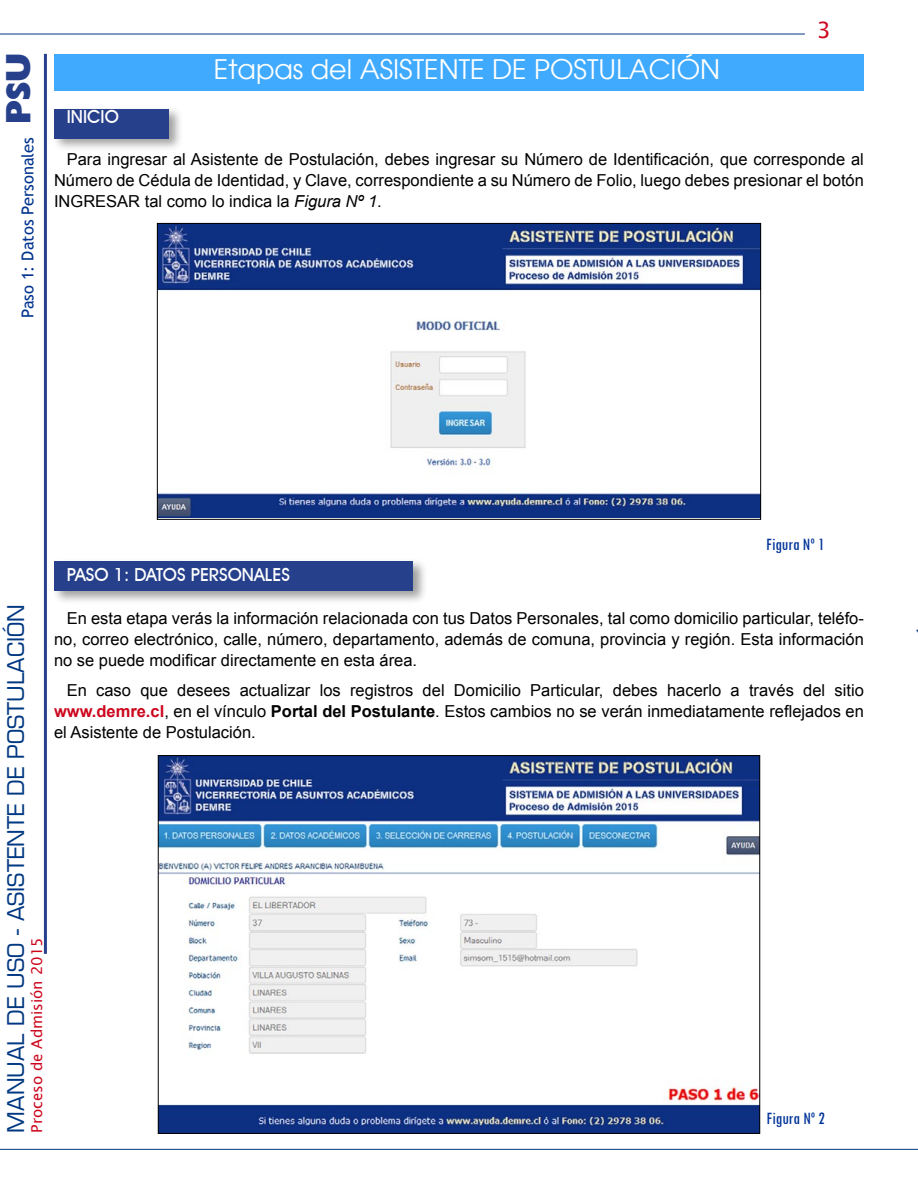
<style>
.page{position:relative;width:918px;height:1188px;background:#fff}
.page>*{position:absolute;margin:0;border:0;box-sizing:border-box;transform-origin:0 0}
.t1{font:34.5px "Gill Sans Extra Bold Display";color:#27408c}
.t2{font:27px "Avant Garde";color:#fff}
.t3{font:22.5px "Euromode Plain";color:#003882}
.t4{font:22.5px "Lucida Sans Unicode";color:#cd071e}
.t5{font:500 18px "Avant Garde IT Cby BT";color:#fff}
.t6{font:condensed 18px "Tw Cen";color:#039}
.t7{font:16.5px/21px "Arial";color:#000;text-align:justify}
.t8{font:16.5px "Trebuchet MS";color:#00338e}
.t9{font:15px "Lucida Sans Unicode";color:#cd071e}
.s1{font-style:italic}
.s2{font-weight:700;color:#cd071e}
.s3{font-weight:700}
</style>
<div class="page">
<hr style="left:44px;top:54px;width:3px;height:900px;background:#27408c">
<hr style="left:0;top:34px;width:805px;height:1px;background:#003882">
<hr style="left:0;top:1149px;width:918px;height:1px;background:#003882">
<div style="left:54px;top:54px;width:810px;height:37px;background:#40aaff"></div>
<div style="left:52px;top:105px;width:132px;height:47px;background:#000;opacity:.38"></div>
<div style="left:54px;top:109px;width:115px;height:30px;background:#27408c"></div>
<div style="left:52px;top:558px;width:376px;height:46px;background:#000;opacity:.38"></div>
<div style="left:54px;top:561px;width:359px;height:30px;background:#27408c"></div>
<img style="left:159px;top:225px;width:600px;height:292px">
<div style="left:157px;top:223px;width:604px;height:297px;border:1px solid #000"></div>
<img style="left:160px;top:757px;width:598px;height:375px">
<h1 class="t1" style="left:-1px;top:124px;width:73px;rotate:-90deg">PSU</h1>
<p class="t8" style="left:18px;top:318px;width:182px;rotate:-90deg">Paso 1: Datos Personales</p>
<h2 class="t2" style="left:214px;top:53px;width:508px">Etapas del ASISTENTE DE POSTULACIÓN</h2>
<h3 class="t4" style="left:817px;top:12px;width:16px">3</h3>
<p class="t5" style="left:67px;top:105px;width:54px">INICIO</p>
<p class="t7" style="left:54px;top:149px;width:811px;text-indent:13px">Para ingresar al Asistente de Postulación, debes ingresar su Número de Identificación, que corresponde al Número de Cédula de Identidad, y Clave, correspondiente a su Número de Folio, luego debes presionar el botón INGRESAR tal como lo indica la <span class="s1">Figura Nº 1</span>.</p>
<h3 class="t3" style="left:2px;top:1133px;width:530px;rotate:-90deg">MANUAL DE USO - ASISTENTE DE POSTULACIÓN</h3>
<p class="t9" style="left:25px;top:1133px;width:197px;rotate:-90deg">Proceso de Admisión 2015</p>
<p class="t6" style="left:766px;top:534px;width:60px">Figura Nº 1</p>
<p class="t5" style="left:67px;top:564px;width:225px">PASO 1: DATOS PERSONALES</p>
<p class="t7" style="left:54px;top:608px;width:811px;text-indent:13px">En esta etapa verás la información relacionada con tus Datos Personales, tal como domicilio particular, teléfo&shy;no, correo electrónico, calle, número, departamento, además de comuna, provincia y región. Esta información no se puede modificar directamente en esta área.</p>
<p class="t7" style="left:54px;top:679px;width:811px;text-indent:13px">En caso que desees actualizar los registros del Domicilio Particular, debes hacerlo a través del sitio <span class="s2">www.demre.cl</span>, en el vínculo <span class="s3">Portal del Postulante</span>. Estos cambios no se verán inmediatamente reflejados en el Asistente de Postulación.</p>
<p class="t6" style="left:767px;top:1108px;width:60px">Figura Nº 2</p>
</div>
